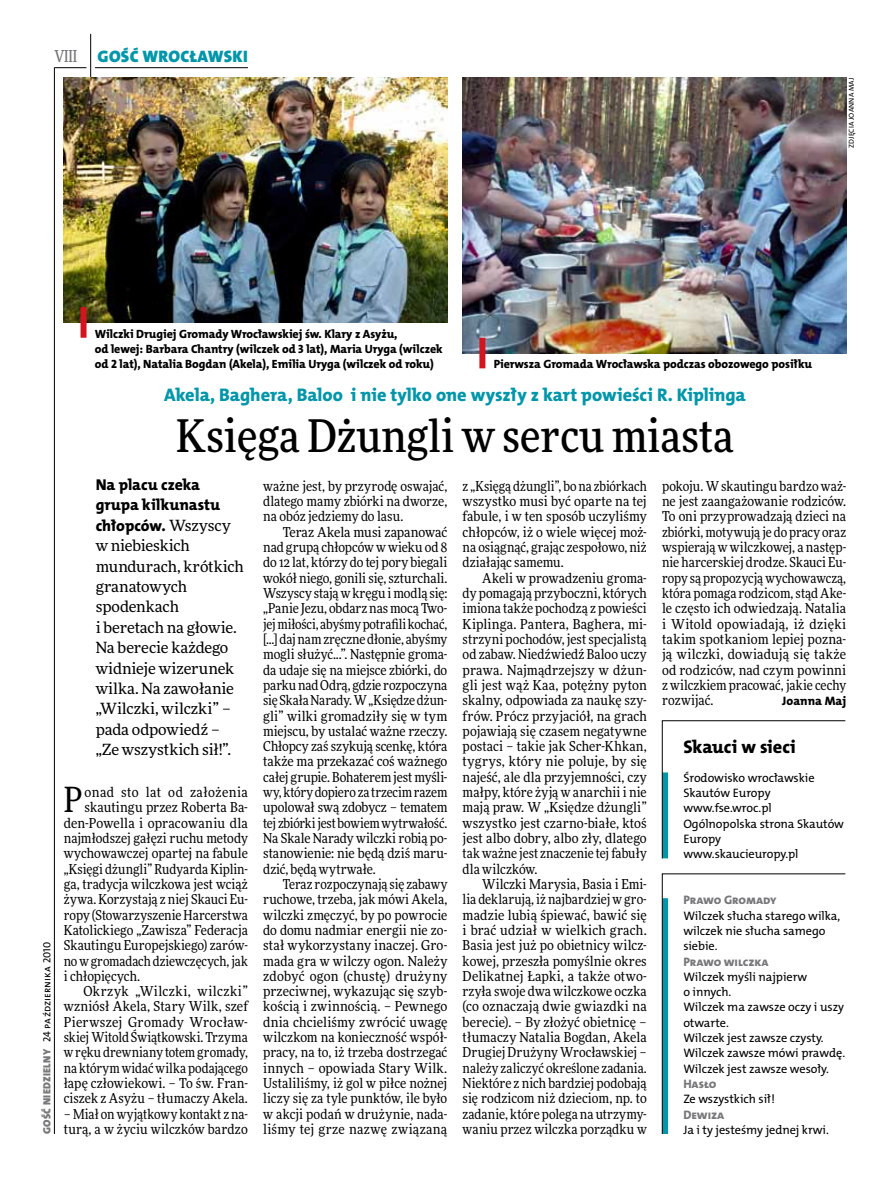
<style>
.page{position:relative;width:893px;height:1191px;background:#fff}
.page>*{position:absolute;margin:0;border:0;box-sizing:border-box;transform-origin:0 0}
.t1{font:500 45px "Freeday Narrow";color:#000}
.t2{font:34.8px "Freeday Narrow News";color:#000}
.t3{font:18.3px "The Mix HP8 Ex Bld";letter-spacing:-.005em;color:#0096aa}
.t4{font:18.3px "The Mix HP8 Ex Bld";color:#000}
.t5{font:16.65px "The Mix HP9 Blk";letter-spacing:.02em;color:#0096aa}
.t6{font:500 16.5px "Freeday Narrow";color:#787779;scale:.9 1}
.t7{font:15.75px/20.4px "The Mix HP8 Ex Bld";letter-spacing:-.005em;color:#000}
.t8{font:15.45px/20.4px "Freeday News";letter-spacing:-.005em;color:#000}
.t9{font:13.65px/15.3px "Freeday Narrow News";letter-spacing:.005em;color:#000;text-align:justify}
.t10{font:13.65px "Freeday Narrow News";letter-spacing:.035em;color:#000}
.t11{font:13.65px "Freeday Narrow News";letter-spacing:.03em;color:#000}
.t12{font:12.3px/15.3px "The Mix HP5 Plain";letter-spacing:-.005em;color:#000}
.t13{font:12.3px "The Mix HP8 Ex Bld";letter-spacing:-.005em;color:#787779}
.t14{font:12.3px "The Mix HP8 Ex Bld";letter-spacing:.005em;color:#000}
.t15{font:12px/15.3px "The Mix HP8 Ex Bld";letter-spacing:-.005em;color:#000}
.t16{font:10.5px "The Mix HP5 Plain";color:#000}
.t17{font:7.2px "The Mix HP5 Plain";letter-spacing:.015em;color:#000}
.s1{font-family:"The Mix HP9 Blk";color:#787779}
.s2{font-family:"Freeday News";font-size:15.45px}
</style>
<div class="page">
<hr style="left:54px;top:67px;width:1px;height:1067px;background:#000">
<hr style="left:90px;top:34px;width:1px;height:43px;background:#000">
<hr style="left:54px;top:67px;width:32px;height:1px;background:#000">
<hr style="left:95px;top:67px;width:153px;height:1px;background:#000">
<svg style="left:662px;top:873px;width:184px;height:261px"></svg>
<svg style="left:662px;top:720px;width:184px;height:138px"></svg>
<img style="left:64px;top:77px;width:383px;height:245px">
<div style="left:81px;top:307px;width:6px;height:31px;background:#d3151f"></div>
<img style="left:463px;top:77px;width:383px;height:276px">
<div style="left:479px;top:338px;width:6px;height:30px;background:#d3151f"></div>
<p class="t6" style="left:54px;top:46px;width:27px">VIII</p>
<p class="t5" style="left:98px;top:46px;width:152px">GOŚĆ WROCŁAWSKI</p>
<p class="t17" style="left:847px;top:148px;width:71px;rotate:-90deg">zdjęcia Joanna Maj</p>
<p class="t15" style="left:95px;top:326px;width:349px">Wilczki Drugiej Gromady Wrocławskiej św. Klary z Asyżu,<br>od lewej: Barbara Chantry (wilczek od 3 lat), Maria Uryga (wilczek od 2 lat), Natalia Bogdan (Akela), Emilia Uryga (wilczek od roku)</p>
<p class="t15" style="left:494px;top:357px;width:320px">Pierwsza Gromada Wrocławska podczas obozowego posiłku</p>
<h3 class="t3" style="left:164px;top:383px;width:583px">Akela, Baghera, Baloo i nie tylko one wyszły z kart powieści R. Kiplinga</h3>
<h1 class="t1" style="left:176px;top:407px;width:559px">Księga Dżungli w sercu miasta</h1>
<p class="t16" style="left:40px;top:1134px;width:194px;rotate:-90deg"><span class="s1">GOŚĆ NIEDZIELNY</span> 24 października 2010</p>
<p class="t7" style="left:96px;top:474px;width:136px">Na placu czeka grupa kilkunastu chłopców. <span class="s2">Wszyscy</span></p>
<p class="t8" style="left:96px;top:535px;width:150px">w niebieskich mundurach, krótkich granatowych spodenkach<br>i beretach na głowie.<br>Na berecie każdego widnieje wizerunek wilka. Na zawołanie „Wilczki, wilczki” – pada odpowiedź – „Ze wszystkich sił!”.</p>
<h2 class="t2" style="left:64px;top:778px;width:20px">P</h2>
<p class="t11" style="left:85px;top:784px;width:165px">onad sto lat od założenia</p>
<p class="t9" style="left:85px;top:799px;width:165px">skautingu przez Roberta Ba-</p>
<p class="t9" style="left:64px;top:815px;width:186px">den-Powella i opracowaniu dla</p>
<p class="t9" style="left:64px;top:830px;width:186px">najmłodszej gałęzi ruchu metody</p>
<p class="t9" style="left:64px;top:845px;width:186px">wychowawczej opartej na fabule</p>
<p class="t9" style="left:64px;top:861px;width:186px">„Księgi dżungli” Rudyarda Kiplin-</p>
<p class="t9" style="left:64px;top:876px;width:186px">ga, tradycja wilczkowa jest wciąż</p>
<p class="t9" style="left:64px;top:891px;width:186px">żywa. Korzystają z niej Skauci Eu-</p>
<p class="t9" style="left:64px;top:907px;width:186px">ropy (Stowarzyszenie Harcerstwa</p>
<p class="t9" style="left:64px;top:922px;width:186px">Katolickiego „Zawisza” Federacja</p>
<p class="t9" style="left:64px;top:937px;width:186px">Skautingu Europejskiego) zarów-</p>
<p class="t9" style="left:64px;top:953px;width:186px">no w gromadach dziewczęcych, jak</p>
<p class="t9" style="left:64px;top:968px;width:78px">i chłopięcych.</p>
<p class="t10" style="left:83px;top:983px;width:166px">Okrzyk „Wilczki, wilczki”</p>
<p class="t9" style="left:64px;top:998px;width:186px">wzniósł Akela, Stary Wilk, szef</p>
<p class="t9" style="left:64px;top:1014px;width:186px">Pierwszej Gromady Wrocław-</p>
<p class="t9" style="left:64px;top:1029px;width:186px">skiej Witold Świątkowski. Trzyma</p>
<p class="t9" style="left:64px;top:1044px;width:186px">w ręku drewniany totem gromady,</p>
<p class="t9" style="left:64px;top:1060px;width:186px">na którym widać wilka podającego</p>
<p class="t9" style="left:64px;top:1075px;width:186px">łapę człowiekowi. – To św. Fran-</p>
<p class="t9" style="left:64px;top:1090px;width:186px">ciszek z Asyżu – tłumaczy Akela.</p>
<p class="t9" style="left:64px;top:1106px;width:186px">– Miał on wyjątkowy kontakt z na&shy;turą, a w życiu wilczków bardzo</p>
<p class="t9" style="left:263px;top:478px;width:186px">ważne jest, by przyrodę oswajać, dlatego mamy zbiórki na dworze, na obóz jedziemy do lasu.</p>
<p class="t9" style="left:263px;top:524px;width:186px;text-indent:20px">Teraz Akela musi zapanować nad grupą chłopców w wieku od 8 do 12 lat, którzy do tej pory biegali wokół niego, gonili się, szturchali.<br>Wszyscy stają w kręgu i modlą się: „Panie Jezu, obdarz nas mocą Two&shy;jej miłości, abyśmy potrafili kochać, [...] daj nam zręczne dłonie, abyśmy mogli służyć...”. Następnie groma&shy;da udaje się na miejsce zbiórki, do parku nad Odrą, gdzie rozpoczyna się Skała Narady. W „Księdze dżun&shy;gli” wilki gromadziły się w tym miejscu, by ustalać ważne rzeczy.<br>Chłopcy zaś szykują scenkę, która także ma przekazać coś ważnego całej grupie. Bohaterem jest myśli&shy;wy, który dopiero za trzecim razem upolował swą zdobycz – tematem tej zbiórki jest bowiem wytrwałość.<br>Na Skale Narady wilczki robią po&shy;stanowienie: nie będą dziś maru&shy;dzić, będą wytrwałe.</p>
<p class="t9" style="left:263px;top:876px;width:186px;text-indent:20px">Teraz rozpoczynają się zabawy ruchowe, trzeba, jak mówi Akela, wilczki zmęczyć, by po powrocie do domu nadmiar energii nie zo&shy;stał wykorzystany inaczej. Gro&shy;mada gra w wilczy ogon. Należy zdobyć ogon (chustę) drużyny przeciwnej, wykazując się szyb&shy;kością i zwinnością. – Pewnego dnia chcieliśmy zwrócić uwagę wilczkom na konieczność współ&shy;pracy, na to, iż trzeba dostrzegać innych – opowiada Stary Wilk.<br>Ustaliliśmy, iż gol w piłce nożnej liczy się za tyle punktów, ile było w akcji podań w drużynie, nada&shy;liśmy tej grze nazwę związaną</p>
<p class="t9" style="left:463px;top:478px;width:186px">z „Księgą dżungli”, bo na zbiórkach wszystko musi być oparte na tej fabule, i w ten sposób uczyliśmy chłopców, iż o wiele więcej moż&shy;na osiągnąć, grając zespołowo, niż działając samemu.</p>
<p class="t9" style="left:463px;top:570px;width:186px;text-indent:20px">Akeli w prowadzeniu groma&shy;dy pomagają przyboczni, których imiona także pochodzą z powieści Kiplinga. Pantera, Baghera, mi&shy;strzyni pochodów, jest specjalistą od zabaw. Niedźwiedź Baloo uczy prawa. Najmądrzejszy w dżun&shy;gli jest wąż Kaa, potężny pyton skalny, odpowiada za naukę szy&shy;frów. Prócz przyjaciół, na grach pojawiają się czasem negatywne postaci – takie jak Scher-Khkan, tygrys, który nie poluje, by się najeść, ale dla przyjemności, czy małpy, które żyją w anarchii i nie mają praw. W „Księdze dżungli” wszystko jest czarno-białe, ktoś jest albo dobry, albo zły, dlatego tak ważne jest znaczenie tej fabuły dla wilczków.</p>
<p class="t9" style="left:463px;top:876px;width:186px;text-indent:20px">Wilczki Marysia, Basia i Emi&shy;lia deklarują, iż najbardziej w gro&shy;madzie lubią śpiewać, bawić się i brać udział w wielkich grach.<br>Basia jest już po obietnicy wilcz&shy;kowej, przeszła pomyślnie okres Delikatnej Łapki, a także otwo&shy;rzyła swoje dwa wilczkowe oczka (co oznaczają dwie gwiazdki na berecie). – By złożyć obietnicę – tłumaczy Natalia Bogdan, Akela Drugiej Drużyny Wrocławskiej – należy zaliczyć określone zadania.<br>Niektóre z nich bardziej podobają się rodzicom niż dzieciom, np. to zadanie, które polega na utrzymy&shy;waniu przez wilczka porządku w</p>
<p class="t9" style="left:662px;top:478px;width:186px">pokoju. W skautingu bardzo waż&shy;ne jest zaangażowanie rodziców.<br>To oni przyprowadzają dzieci na zbiórki, motywują je do pracy oraz wspierają w wilczkowej, a następ&shy;nie harcerskiej drodze. Skauci Eu&shy;ropy są propozycją wychowawczą, która pomaga rodzicom, stąd Ake&shy;le często ich odwiedzają. Natalia i Witold opowiadają, iż dzięki takim spotkaniom lepiej pozna&shy;ją wilczki, dowiadują się także od rodziców, nad czym powinni z wilczkiem pracować, jakie cechy rozwijać.</p>
<p class="t14" style="left:782px;top:693px;width:66px">Joanna Maj</p>
<h3 class="t4" style="left:683px;top:735px;width:114px">Skauci w sieci</h3>
<p class="t12" style="left:683px;top:770px;width:162px">Środowisko wrocławskie<br>Skautów E uropy www.fse.wroc.pl<br>Ogólnopolska strona Skautów<br>Europy<br>www.skaucieuropy.pl</p>
<p class="t13" style="left:683px;top:892px;width:95px">Prawo Gromady</p>
<p class="t12" style="left:683px;top:908px;width:158px">Wilczek słucha starego wilka, wilczek nie słucha samego siebie.</p>
<p class="t13" style="left:683px;top:953px;width:87px">Prawo wilczka</p>
<p class="t12" style="left:683px;top:969px;width:163px">Wilczek myśli najpierw<br>o innych.<br>Wilczek ma zawsze oczy i uszy otwarte.<br>Wilczek jest zawsze czysty.<br>Wilczek zawsze mówi prawdę.<br>Wilczek jest zawsze wesoły.</p>
<p class="t13" style="left:683px;top:1076px;width:35px">Hasło</p>
<p class="t12" style="left:683px;top:1091px;width:93px">Ze wszystkich sił!</p>
<p class="t13" style="left:683px;top:1106px;width:42px">Dewiza</p>
<p class="t12" style="left:683px;top:1122px;width:147px">Ja i ty jesteśmy jednej krwi.</p>
</div>
